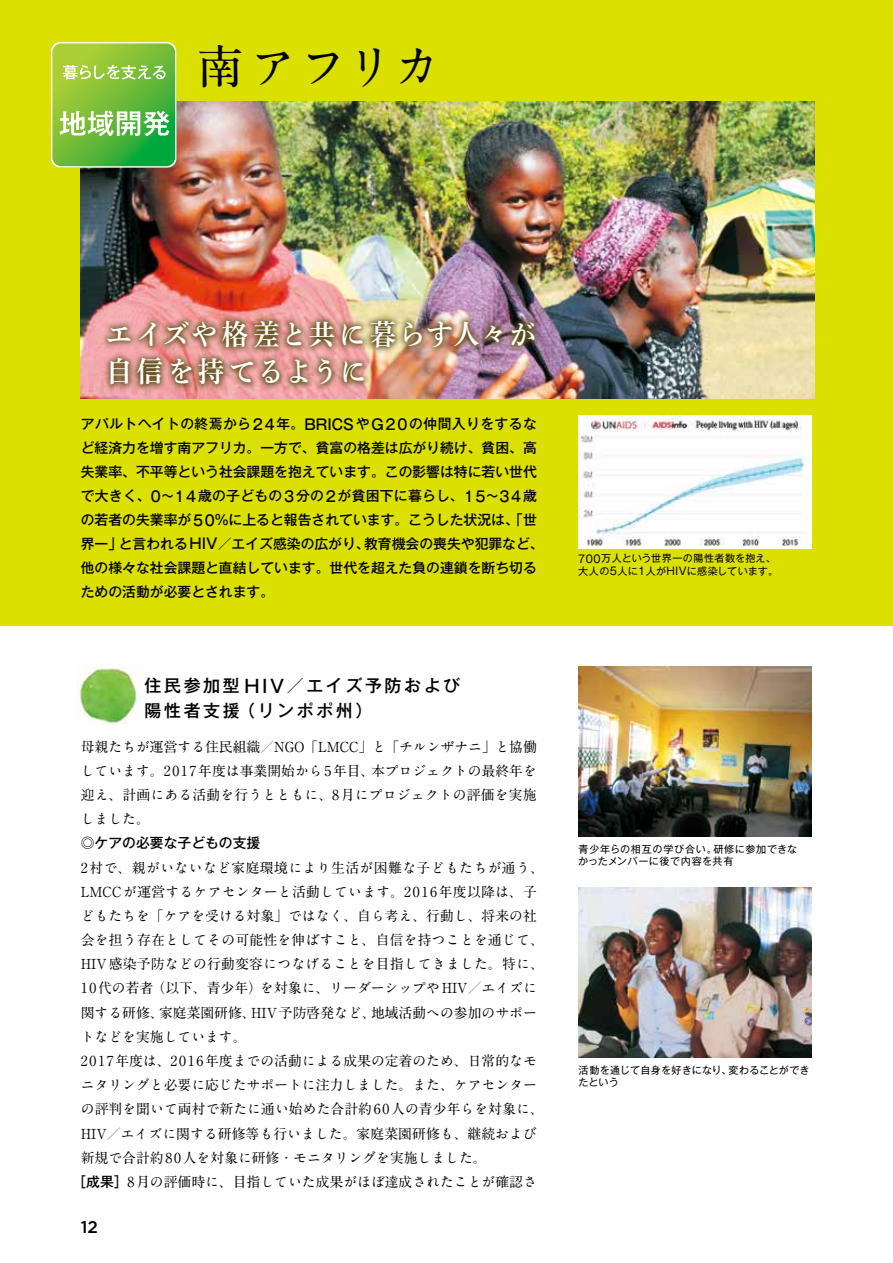
<style>
.page{position:relative;width:893px;height:1263px;background:#fff}
.page>*{position:absolute;margin:0;border:0;box-sizing:border-box;transform-origin:0 0}
.t1{font:700 46.8px "A1 Mincho Std";letter-spacing:.035em;color:#000}
.t2{font:28.65px/37.2px "Shuei Min Pro B";letter-spacing:.075em;color:#fff;scale:.92 1}
.t3{font:500 16.95px/24.2px "Gothic MB101 Pr 6 N";letter-spacing:.15em;color:#000}
.t4{font:500 16.95px "Gotham";color:#000}
.t5{font:700 13.8px/24.2px "A1 Mincho Std";letter-spacing:.005em;color:#000;text-align:justify}
.t6{font:500 13.8px/23.9px "Gothic MB101 Pr 6 N";color:#000}
.t7{font:700 13.8px "A1 Mincho Std";letter-spacing:.03em;color:#000}
.t8{font:10.05px/12.8px "Gothic MB101 Pr 6 N";letter-spacing:.035em;color:#000}
.t9{font:10.05px/12.8px "Gothic MB101 Pr 6 N";letter-spacing:.06em;color:#000}
.t10{font:10.05px/12.8px "Gothic MB101 Pr 6 N";letter-spacing:.01em;color:#000}
.s1{font-size:14.7px}
.s2{font-size:18px}
.s3{font-family:"A1 Mincho Std";font-weight:700}
.s4{font-family:"Gothic MB101 Pr 6 N";font-weight:500}
.s5{font-size:10.65px}
</style>
<div class="page">
<div style="left:0;top:0;width:893px;height:625px;background:#dbe000"></div>
<img style="left:81px;top:101px;width:733px;height:298px">
<img style="left:100px;top:314px;width:442px;height:78px">
<img style="left:578px;top:667px;width:234px;height:170px">
<img style="left:578px;top:888px;width:234px;height:170px">
<img style="left:77px;top:665px;width:61px;height:61px">
<img style="left:578px;top:416px;width:234px;height:132px">
<svg style="left:51px;top:42px;width:125px;height:126px;background:#80c556"></svg>
<h1 class="t1" style="left:197px;top:29px;width:244px">南アフリカ</h1>
<h2 class="t2" style="left:106px;top:315px;width:469px">エイズや格差と共に暮らす人々が自信を持てるように</h2>
<p class="t6" style="left:81px;top:411px;width:464px">アパルトヘイトの終焉から<span class="s1">24</span>年。<span class="s1">BRICS</span>や<span class="s1">G20</span>の仲間入りをするなど経済力を増す南アフリカ。一方で、貧富の格差は広がり続け、貧困、高失業率、不平等という社会課題を抱えています。この影響は特に若い世代で大きく、<span class="s1">0</span>～<span class="s1">14</span>歳の子どもの<span class="s1">3</span>分の<span class="s1">2</span>が貧困下に暮らし、<span class="s1">15</span>～<span class="s1">34</span>歳の若者の失業率が<span class="s1">50</span>％に上ると報告されています。こうした状況は、「世界一」と言われる<span class="s1">HIV</span>／エイズ感染の広がり、教育機会の喪失や犯罪など、他の様々な社会課題と直結しています。世代を超えた負の連鎖を断ち切るための活動が必要とされます。</p>
<p class="t3" style="left:145px;top:673px;width:317px">住民参加型 <span class="s2">HIV</span>／エイズ予防および陽性者支援（リンポポ州）</p>
<p class="t5" style="left:81px;top:732px;width:458px">母親たちが運営する住民組織／NGO「LMCC」と「チルンザナニ」と協働しています。2017年度は事業開始から5年目、本プロジェクトの最終年を迎え、計画にある活動を行うとともに、8月にプロジェクトの評価を実施しました。</p>
<p class="t6" style="left:81px;top:830px;width:181px"><span class="s3">◎</span>ケアの必要な子どもの支援</p>
<p class="t7" style="left:81px;top:856px;width:465px">2村で、親がいないなど家庭環境により生活が困難な子どもたちが通う、</p>
<p class="t5" style="left:81px;top:877px;width:458px">LMCCが運営するケアセンターと活動しています。2016年度以降は、子</p>
<p class="t5" style="left:81px;top:902px;width:458px">どもたちを「ケアを受ける対象」ではなく、自ら考え、行動し、将来の社</p>
<p class="t5" style="left:81px;top:926px;width:465px">会を担う存在としてその可能性を伸ばすこと、自信を持つことを通じて、</p>
<p class="t5" style="left:81px;top:950px;width:464px">HIV感染予防などの行動変容につなげることを目指してきました。特に、</p>
<p class="t5" style="left:81px;top:974px;width:458px">10代の若者（以下、青少年）を対象に、リーダーシップやHIV／エイズに</p>
<p class="t5" style="left:81px;top:998px;width:458px">関する研修、家庭菜園研修、HIV予防啓発など、地域活動への参加のサポー</p>
<p class="t5" style="left:81px;top:1023px;width:167px">トなどを実施しています。</p>
<p class="t5" style="left:81px;top:1047px;width:458px">2017年度は、2016年度までの活動による成果の定着のため、日常的なモ</p>
<p class="t5" style="left:81px;top:1071px;width:458px">ニタリングと必要に応じたサポートに注力しました。また、ケアセンター</p>
<p class="t5" style="left:81px;top:1095px;width:464px">の評判を聞いて両村で新たに通い始めた合計約60人の青少年らを対象に、</p>
<p class="t5" style="left:81px;top:1119px;width:458px">HIV／エイズに関する研修等も行いました。家庭菜園研修も、継続および</p>
<p class="t5" style="left:81px;top:1143px;width:407px">新規で合計約80人を対象に研修・モニタリングを実施しました。</p>
<p class="t5" style="left:72px;top:1168px;width:466px"><span class="s4">［成果］</span>8月の評価時に、目指していた成果がほぼ達成されたことが確認さ</p>
<p class="t4" style="left:81px;top:1217px;width:19px">12</p>
<p class="t8" style="left:578px;top:551px;width:202px"><span class="s5">700</span>万人という世界一の陽性者数を抱え、大人の<span class="s5">5</span>人に<span class="s5">1</span>人が<span class="s5">HIV</span>に感染しています。</p>
<p class="t9" style="left:578px;top:842px;width:220px">青少年らの相互の学び合い。研修に参加できなかったメンバーに後で内容を共有</p>
<p class="t10" style="left:578px;top:1063px;width:233px">活動を通じて自身を好きになり、変わることができたという</p>
</div>
